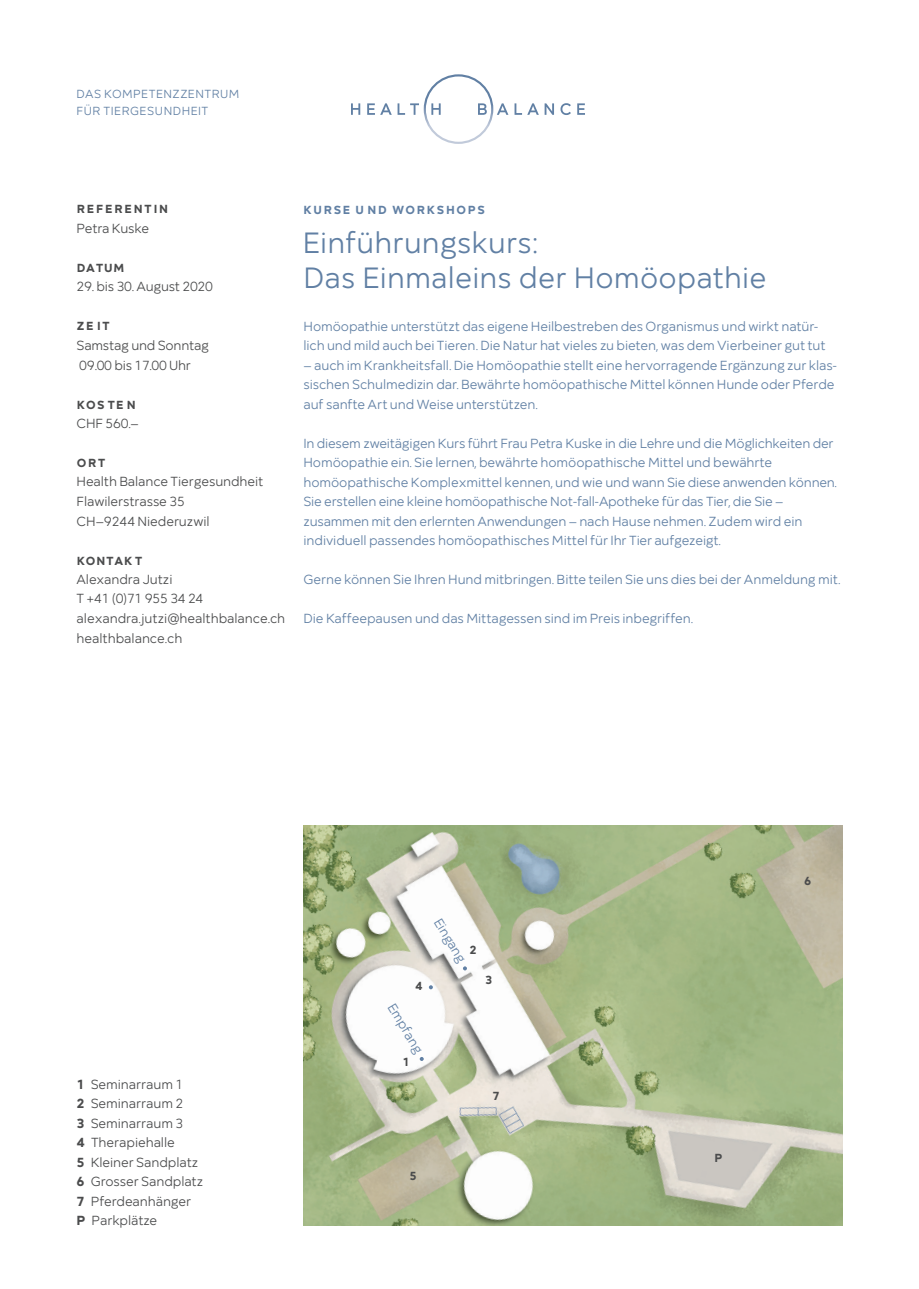
<style>
.page{position:relative;width:919px;height:1289px;background:#fff}
.page>*{position:absolute;margin:0;border:0;box-sizing:border-box;transform-origin:0 0}
.t1{font:30px/35.2px "Mirai";letter-spacing:.005em;color:#6180a4}
.t2{font:13.5px/19.5px "Mirai";letter-spacing:-.01em;color:#6180a4}
.t3{font:13.5px/19.5px "Mirai";letter-spacing:-.01em;color:#4b4c4d}
.t4{font:12px/16.5px "Mirai";letter-spacing:.035em;color:#6180a4}
.t5{font:700 12px "Mirai";letter-spacing:.14em;color:#4b4c4d}
.t6{font:700 12px "Mirai";letter-spacing:.145em;color:#6180a4}
.t7{font:700 12px "Mirai";letter-spacing:.16em;color:#4b4c4d}
.s1{font-weight:700}
</style>
<div class="page">
<img style="left:303px;top:825px;width:539px;height:400px">
<svg style="left:419px;top:1056px;width:4px;height:4px"></svg>
<svg style="left:463px;top:966px;width:4px;height:4px"></svg>
<svg style="left:429px;top:985px;width:4px;height:4px"></svg>
<svg style="left:351px;top:103px;width:9px;height:12px"></svg>
<svg style="left:367px;top:74px;width:141px;height:70px"></svg>
<svg style="left:514px;top:103px;width:40px;height:12px"></svg>
<svg style="left:560px;top:103px;width:11px;height:12px"></svg>
<svg style="left:577px;top:103px;width:8px;height:12px"></svg>
<p class="t4" style="left:77px;top:85px;width:164px">DAS KOMPETENZZENTRUM<br>FÜR TIERGESUNDHEIT</p>
<p class="t7" style="left:77px;top:199px;width:93px">REFERENTIN</p>
<p class="t3" style="left:77px;top:217px;width:74px">Petra Kuske</p>
<p class="t5" style="left:77px;top:258px;width:49px">DATUM</p>
<p class="t3" style="left:77px;top:276px;width:138px">29. bis 30. August 2020</p>
<p class="t5" style="left:77px;top:316px;width:34px">ZE IT</p>
<p class="t3" style="left:77px;top:334px;width:134px;line-height:20.1px">Samstag und Sonntag<br>09.00 bis 17.00 Uhr</p>
<p class="t5" style="left:77px;top:395px;width:60px">KOS TE N</p>
<p class="t3" style="left:77px;top:412px;width:64px">CHF 560.–</p>
<p class="t5" style="left:77px;top:453px;width:30px">ORT</p>
<p class="t3" style="left:77px;top:470px;width:188px">Health Balance Tiergesundheit<br>Flawilerstrasse 35<br>CH–9244 Niederuzwil</p>
<p class="t5" style="left:77px;top:551px;width:67px">KONTAK T</p>
<p class="t3" style="left:77px;top:568px;width:210px">Alexandra Jutzi<br>T +41 (0)71 955 34 24 alexandra.jutzi@healthbalance.ch healthbalance.ch</p>
<p class="t6" style="left:303px;top:200px;width:183px">KURSE U ND WORKSHOPS</p>
<h1 class="t1" style="left:303px;top:223px;width:465px">Einführungskurs:<br>Das Einmaleins der Homöopathie</h1>
<p class="t2" style="left:303px;top:315px;width:523px">Homöopathie unterstützt das eigene Heilbestreben des Organismus und wirkt natür&shy;lich und mild auch bei Tieren. Die Natur hat vieles zu bieten, was dem Vierbeiner gut tut</p>
<p class="t2" style="left:303px;top:354px;width:535px">– auch im Krankheitsfall. Die Homöopathie stellt eine hervorragende Ergänzung zur klas&shy;sischen Schulmedizin dar. Bewährte homöopathische Mittel können Hunde oder Pferde auf sanfte Art und Weise unterstützen.</p>
<p class="t2" style="left:303px;top:432px;width:535px">In diesem zweitägigen Kurs führt Frau Petra Kuske in die Lehre und die Möglichkeiten der Homöopathie ein. Sie lernen, bewährte homöopathische Mittel und bewährte homöopathische Komplexmittel kennen, und wie und wann Sie diese anwenden können.<br>Sie erstellen eine kleine homöopathische Not-fall-Apotheke für das Tier, die Sie – zusammen mit den erlernten Anwendungen – nach Hause nehmen. Zudem wird ein individuell passendes homöopathisches Mittel für Ihr Tier aufgezeigt.</p>
<p class="t2" style="left:303px;top:569px;width:538px">Gerne können Sie Ihren Hund mitbringen. Bitte teilen Sie uns dies bei der Anmeldung mit.</p>
<p class="t2" style="left:303px;top:608px;width:391px">Die Kaffeepausen und das Mittagessen sind im Preis inbegriffen.</p>
<p class="t3" style="left:77px;top:1073px;width:128px"><span class="s1">1</span> Seminarraum 1<br><span class="s1">2</span> Seminarraum 2<br><span class="s1">3</span> Seminarraum 3<br><span class="s1">4</span> Therapiehalle<br><span class="s1">5</span> Kleiner Sandplatz<br><span class="s1">6</span> Grosser Sandplatz<br><span class="s1">7</span> Pferdeanhänger<br><span class="s1">P</span> Parkplätze</p>
<p class="t5" style="left:415px;top:976px;width:9px">4</p>
<p class="t2" style="left:400px;top:998px;width:57px;rotate:59deg">Empfang</p>
<p class="t5" style="left:402px;top:1051px;width:9px">1</p>
<p class="t2" style="left:447px;top:913px;width:51px;rotate:59deg">Eingang</p>
<p class="t5" style="left:469px;top:940px;width:9px">2</p>
<p class="t5" style="left:485px;top:970px;width:9px">3</p>
<p class="t5" style="left:492px;top:1085px;width:9px">7</p>
<p class="t5" style="left:409px;top:1166px;width:9px">5</p>
<p class="t5" style="left:804px;top:871px;width:9px">6</p>
<p class="t5" style="left:714px;top:1147px;width:9px">P</p>
</div>
